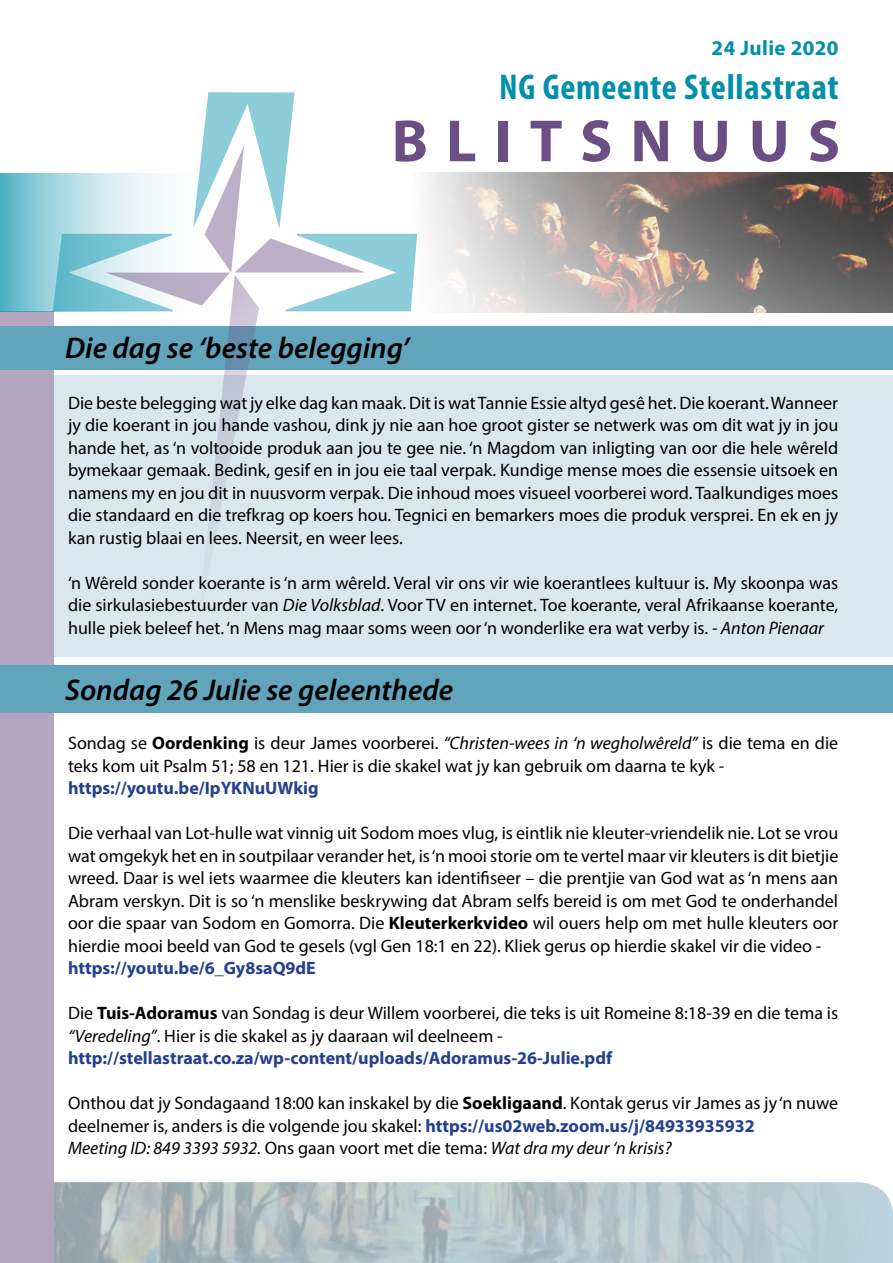
<style>
.page{position:relative;width:893px;height:1263px;background:#fff}
.page>*{position:absolute;margin:0;border:0;box-sizing:border-box;transform-origin:0 0}
.t1{font:700 60px "Myriad Pro";letter-spacing:.3em;color:#6b4e83}
.t2{font:700 condensed 36px "Myriad Pro";letter-spacing:.02em;color:#0190ab}
.t3{font:italic 600 30px "Myriad Pro";color:#000}
.t4{font:700 21px "Myriad Pro";letter-spacing:.02em;color:#0190ab}
.t5{font:18px/22.5px "Myriad Pro";color:#000}
.t6{font:700 18px "Myriad Pro";color:#25408f}
.s1{font-style:italic}
.s2{font-weight:700}
.s3{font-weight:700;color:#25408f}
</style>
<div class="page">
<img style="left:54px;top:1182px;width:839px;height:81px">
<div style="left:0;top:375px;width:892px;height:282px;background:#d8e8ee"></div>
<div style="left:0;top:311px;width:54px;height:952px;background:#b5a6c0"></div>
<img style="left:426px;top:172px;width:467px;height:140px">
<svg style="left:0;top:173px;width:52px;height:139px;background:#75c2d1"></svg>
<div style="left:0;top:665px;width:893px;height:47px;background:#62a4bb"></div>
<div style="left:0;top:326px;width:893px;height:43px;background:#62a4bb"></div>
<svg style="left:52px;top:92px;width:366px;height:460px"></svg>
<p class="t4" style="left:712px;top:35px;width:128px">24 Julie 2020</p>
<h2 class="t2" style="left:499px;top:64px;width:341px">NG Gemeente Stellastraat</h2>
<h1 class="t1" style="left:392px;top:102px;width:450px">BLITSNUUS</h1>
<h3 class="t3" style="left:65px;top:328px;width:346px">Die dag se ‘beste belegging’</h3>
<p class="t5" style="left:68px;top:391px;width:772px;text-align:justify">Die beste belegging wat jy elke dag kan maak. Dit is wat Tannie Essie altyd gesê het. Die koerant. Wanneer jy die koerant in jou hande vashou, dink jy nie aan hoe groot gister se netwerk was om dit wat jy in jou hande het, as ‘n voltooide produk aan jou te gee nie. ‘n Magdom van inligting van oor die hele wêreld bymekaar gemaak. Bedink, gesif en in jou eie taal verpak. Kundige mense moes die essensie uitsoek en namens my en jou dit in nuusvorm verpak. Die inhoud moes visueel voorberei word. Taalkundiges moes die standaard en die trefkrag op koers hou. Tegnici en bemarkers moes die produk versprei. En ek en jy kan rustig blaai en lees. Neersit, en weer lees.</p>
<p class="t5" style="left:68px;top:571px;width:772px;text-align:justify">‘n Wêreld sonder koerante is ‘n arm wêreld. Veral vir ons vir wie koerantlees kultuur is. My skoonpa was die sirkulasiebestuurder van <span class="s1">Die Volksblad</span>. Voor TV en internet. Toe koerante, veral Afrikaanse koerante, hulle piek beleef het. ‘n Mens mag maar soms ween oor ‘n wonderlike era wat verby is. <span class="s1">- Anton Pienaar</span></p>
<h3 class="t3" style="left:65px;top:670px;width:390px">Sondag 26 Julie se geleenthede</h3>
<p class="t5" style="left:68px;top:731px;width:772px">Sondag se <span class="s2">Oordenking</span> is deur James voorberei. <span class="s1">“Christen-wees in ‘n wegholwêreld”</span> is die tema en die teks kom uit Psalm 51; 58 en 121. Hier is die skakel wat jy kan gebruik om daarna te kyk -</p>
<p class="t6" style="left:68px;top:776px;width:252px">https://youtu.be/IpYKNuUWkig</p>
<p class="t5" style="left:68px;top:821px;width:772px;text-align:justify">Die verhaal van Lot-hulle wat vinnig uit Sodom moes vlug, is eintlik nie kleuter-vriendelik nie. Lot se vrou wat omgekyk het en in soutpilaar verander het, is ‘n mooi storie om te vertel maar vir kleuters is dit bietjie wreed. Daar is wel iets waarmee die kleuters kan identifiseer – die prentjie van God wat as ‘n mens aan Abram verskyn. Dit is so ‘n menslike beskrywing dat Abram selfs bereid is om met God te onderhandel oor die spaar van Sodom en Gomorra. Die <span class="s2">Kleuterkerkvideo</span> wil ouers help om met hulle kleuters oor hierdie mooi beeld van God te gesels (vgl Gen 18:1 en 22). Kliek gerus op hierdie skakel vir die video -</p>
<p class="t6" style="left:68px;top:956px;width:249px">https://youtu.be/6_Gy8saQ9dE</p>
<p class="t5" style="left:68px;top:1001px;width:772px">Die <span class="s2">Tuis-Adoramus</span> van Sondag is deur Willem voorberei, die teks is uit Romeine 8:18-39 en die tema is <span class="s1">“Veredeling”</span>. Hier is die skakel as jy daaraan wil deelneem - <span class="s3">http://stellastraat.co.za/wp-content/uploads/Adoramus-26-Julie.pdf</span></p>
<p class="t5" style="left:68px;top:1091px;width:772px">Onthou dat jy Sondagaand 18:00 kan inskakel by die <span class="s2">Soekligaand</span>. Kontak gerus vir James as jy ‘n nuwe deelnemer is, anders is die volgende jou skakel: <span class="s3">https://us02web.zoom.us/j/84933935932<br></span><span class="s1">Meeting ID: 849 3393 5932.</span> Ons gaan voort met die tema: <span class="s1">Wat dra my deur ‘n krisis?</span></p>
</div>
